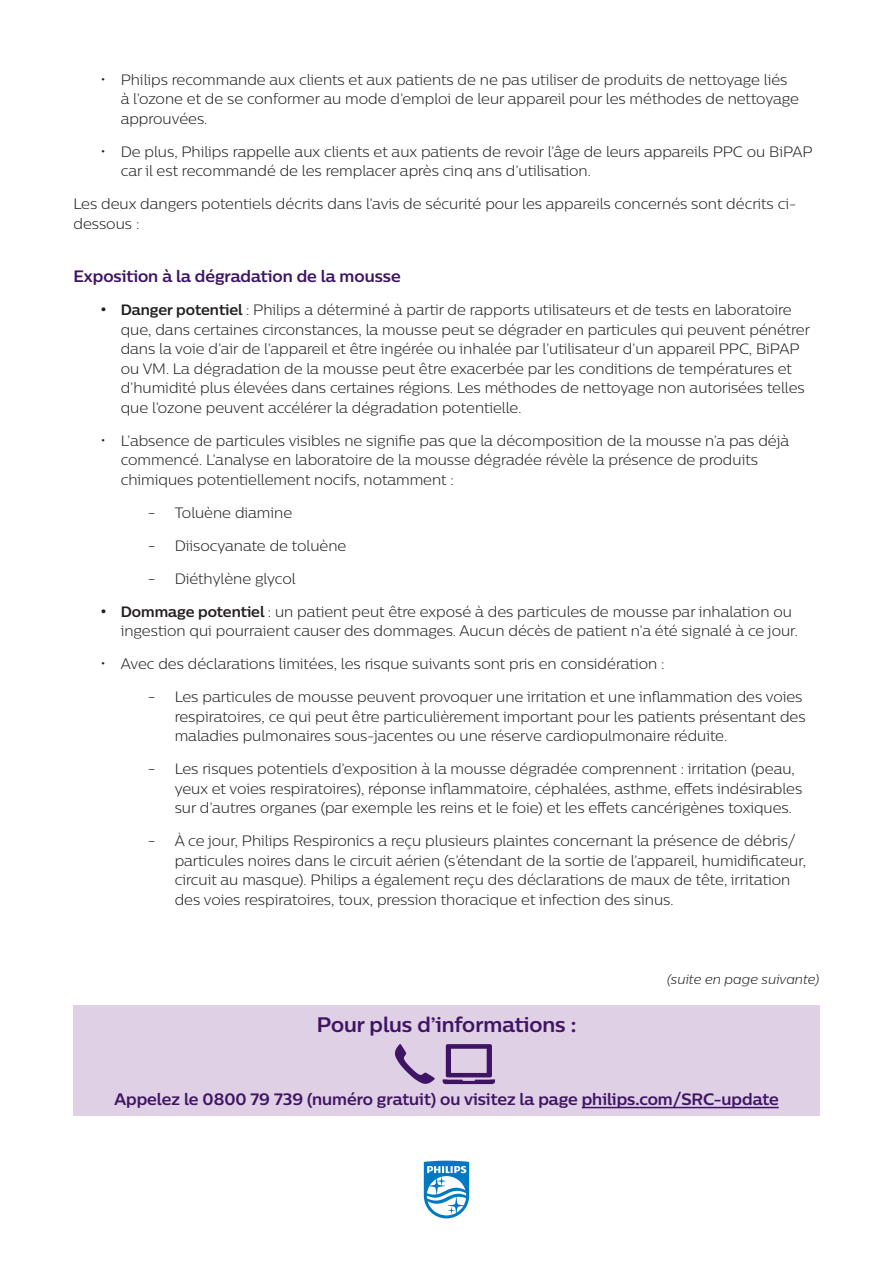
<style>
.page{position:relative;width:893px;height:1263px;background:#fff}
.page>*{position:absolute;margin:0;border:0;box-sizing:border-box;transform-origin:0 0}
.t1{font:700 21px "Centrale Sans";color:#3f1464}
.Question{font:700 16.5px "Centrale Sans";color:#3f1464}
.Texte{font:300 15px/19.5px "Centrale Sans";color:#231f20}
.t2{font:italic 300 13.5px "Centrale Sans";color:#231f20}
.s1{font-size:16.5px}
.s2{font-weight:700;font-size:16.5px}
.s3{font-weight:700}
</style>
<div class="page">
<svg style="left:424px;top:1161px;width:45px;height:57px"></svg>
<div style="left:74px;top:1006px;width:746px;height:110px;background:#dfd0e5"></div>
<hr style="left:582px;top:1107px;width:197px;height:1px;background:#3f1464">
<svg style="left:395px;top:1044px;width:40px;height:40px"></svg>
<svg style="left:442px;top:1044px;width:53px;height:40px"></svg>
<p class="Texte" style="left:121px;top:69px;width:680px;text-indent:-20px"><span class="s1">•</span> Philips recommande aux clients et aux patients de ne pas utiliser de produits de nettoyage liés à l’ozone et de se conformer au mode d’emploi de leur appareil pour les méthodes de nettoyage approuvées.</p>
<p class="Texte" style="left:121px;top:141px;width:693px;text-indent:-20px"><span class="s1">•</span> De plus, Philips rappelle aux clients et aux patients de revoir l’âge de leurs appareils PPC ou BiPAP car il est recommandé de les remplacer après cinq ans d’utilisation.</p>
<p class="Texte" style="left:73px;top:194px;width:724px">Les deux dangers potentiels décrits dans l’avis de sécurité pour les appareils concernés sont décrits ci&shy;dessous :</p>
<p class="Question" style="left:73px;top:266px;width:329px">Exposition à la dégradation de la mousse</p>
<p class="Texte" style="left:121px;top:300px;width:691px;text-indent:-20px"><span class="s2">•</span> <span class="s3">Danger potentiel</span> : Philips a déterminé à partir de rapports utilisateurs et de tests en laboratoire que, dans certaines circonstances, la mousse peut se dégrader en particules qui peuvent pénétrer dans la voie d’air de l’appareil et être ingérée ou inhalée par l’utilisateur d’un appareil PPC, BiPAP ou VM. La dégradation de la mousse peut être exacerbée par les conditions de températures et d’humidité plus élevées dans certaines régions. Les méthodes de nettoyage non autorisées telles que l’ozone peuvent accélérer la dégradation potentielle.</p>
<p class="Texte" style="left:121px;top:430px;width:670px;text-indent:-20px"><span class="s1">•</span> L’absence de particules visibles ne signifie pas que la décomposition de la mousse n’a pas déjà commencé. L’analyse en laboratoire de la mousse dégradée révèle la présence de produits chimiques potentiellement nocifs, notamment :</p>
<p class="Texte" style="left:148px;top:502px;width:146px"><span class="s1">-</span> Toluène diamine</p>
<p class="Texte" style="left:148px;top:535px;width:200px"><span class="s1">-</span> Diisocyanate de toluène</p>
<p class="Texte" style="left:148px;top:568px;width:149px"><span class="s1">-</span> Diéthylène glycol</p>
<p class="Texte" style="left:121px;top:601px;width:678px;text-indent:-20px"><span class="s2">•</span> <span class="s3">Dommage potentiel</span> : un patient peut être exposé à des particules de mousse par inhalation ou ingestion qui pourraient causer des dommages. Aucun décès de patient n’a été signalé à ce jour.</p>
<p class="Texte" style="left:100px;top:654px;width:566px"><span class="s1">•</span> Avec des déclarations limitées, les risque suivants sont pris en considération :</p>
<p class="Texte" style="left:175px;top:687px;width:632px;text-indent:-27px"><span class="s1">-</span> Les particules de mousse peuvent provoquer une irritation et une inflammation des voies respiratoires, ce qui peut être particulièrement important pour les patients présentant des maladies pulmonaires sous-jacentes ou une réserve cardiopulmonaire réduite.</p>
<p class="Texte" style="left:175px;top:759px;width:629px;text-indent:-27px"><span class="s1">-</span> Les risques potentiels d’exposition à la mousse dégradée comprennent : irritation (peau, yeux et voies respiratoires), réponse inflammatoire, céphalées, asthme, effets indésirables sur d’autres organes (par exemple les reins et le foie) et les effets cancérigènes toxiques.</p>
<p class="Texte" style="left:175px;top:831px;width:633px;text-indent:-27px"><span class="s1">-</span> À ce jour, Philips Respironics a reçu plusieurs plaintes concernant la présence de débris/ particules noires dans le circuit aérien (s’étendant de la sortie de l’appareil, humidificateur, circuit au masque). Philips a également reçu des déclarations de maux de tête, irritation des voies respiratoires, toux, pression thoracique et infection des sinus.</p>
<h1 class="t1" style="left:317px;top:1011px;width:261px">Pour plus d’informations :</h1>
<p class="t2" style="left:667px;top:970px;width:154px">(suite en page suivante)</p>
<p class="Question" style="left:114px;top:1089px;width:666px">Appelez le 0800 79 739 (numéro gratuit) ou visitez la page philips.com/SRC-update</p>
</div>
